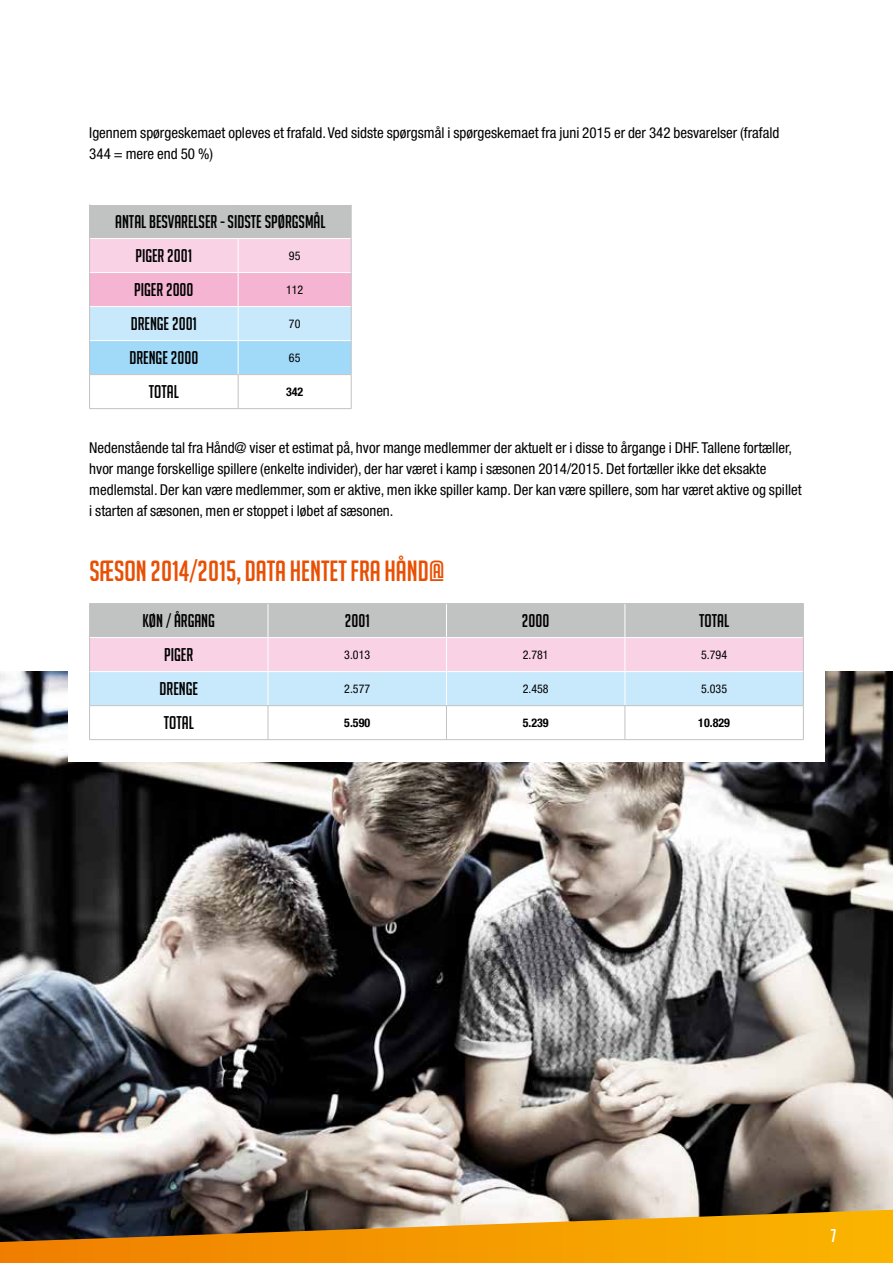
<style>
.page{position:relative;width:893px;height:1263px;background:#fff}
.page>*{position:absolute;margin:0;border:0;box-sizing:border-box;transform-origin:0 0}
.t1{font:28.5px "Big Noodle Titling";color:#e94f04}
.t2{font:18px/34px "Big Noodle Titling";color:#000}
.t3{font:18px "Big Noodle Titling";color:#fff}
.t4{font:condensed 15px/21px "Helvetica Neue LT Std";color:#000}
.t5{font:condensed 12px "Helvetica Neue LT Std";color:#000}
.t6{font:700 condensed 12px "Helvetica Neue LT";color:#000}
</style>
<div class="page">
<img style="left:0;top:672px;width:893px;height:538px">
<div style="left:68px;top:600px;width:757px;height:161px;background:#fff"></div>
<svg style="left:0;top:1210px;width:893px;height:53px"></svg>
<div style="left:90px;top:204px;width:261px;height:34px;background:#c1c2c2"></div>
<svg style="left:90px;top:239px;width:261px;height:135px"></svg>
<hr style="left:89px;top:204px;width:149px;height:1px;background:#fff">
<hr style="left:238px;top:204px;width:113px;height:1px;background:#fff">
<hr style="left:238px;top:375px;width:1px;height:33px;background:#c1c2c2">
<hr style="left:238px;top:408px;width:113px;height:1px;background:#c1c2c2">
<hr style="left:89px;top:408px;width:149px;height:1px;background:#c1c2c2">
<hr style="left:89px;top:205px;width:1px;height:33px;background:#c1c2c2">
<hr style="left:238px;top:239px;width:1px;height:33px;background:#fff">
<hr style="left:90px;top:272px;width:148px;height:1px;background:#fff">
<hr style="left:238px;top:272px;width:113px;height:1px;background:#fff">
<hr style="left:238px;top:273px;width:1px;height:33px;background:#fff">
<hr style="left:90px;top:306px;width:148px;height:1px;background:#fff">
<hr style="left:238px;top:306px;width:113px;height:1px;background:#fff">
<hr style="left:238px;top:307px;width:1px;height:33px;background:#fff">
<hr style="left:90px;top:340px;width:148px;height:1px;background:#fff">
<hr style="left:238px;top:340px;width:113px;height:1px;background:#fff">
<hr style="left:351px;top:238px;width:1px;height:35px;background:#c1c2c2">
<hr style="left:351px;top:273px;width:1px;height:34px;background:#c1c2c2">
<hr style="left:351px;top:307px;width:1px;height:34px;background:#c1c2c2">
<hr style="left:351px;top:341px;width:1px;height:33px;background:#c1c2c2">
<hr style="left:351px;top:375px;width:1px;height:33px;background:#c1c2c2">
<hr style="left:89px;top:238px;width:1px;height:35px;background:#c1c2c2">
<hr style="left:89px;top:273px;width:1px;height:34px;background:#c1c2c2">
<hr style="left:89px;top:307px;width:1px;height:34px;background:#c1c2c2">
<hr style="left:89px;top:341px;width:1px;height:33px;background:#c1c2c2">
<hr style="left:89px;top:375px;width:1px;height:33px;background:#c1c2c2">
<hr style="left:351px;top:205px;width:1px;height:33px;background:#c1c2c2">
<hr style="left:89px;top:374px;width:149px;height:1px;background:#c1c2c2">
<hr style="left:238px;top:374px;width:113px;height:1px;background:#c1c2c2">
<hr style="left:238px;top:341px;width:1px;height:33px;background:#fff">
<svg style="left:90px;top:604px;width:713px;height:101px"></svg>
<hr style="left:268px;top:706px;width:1px;height:33px;background:#c1c2c2">
<hr style="left:446px;top:706px;width:1px;height:33px;background:#c1c2c2">
<hr style="left:625px;top:706px;width:1px;height:33px;background:#c1c2c2">
<hr style="left:268px;top:739px;width:178px;height:1px;background:#c1c2c2">
<hr style="left:446px;top:739px;width:179px;height:1px;background:#c1c2c2">
<hr style="left:625px;top:739px;width:179px;height:1px;background:#c1c2c2">
<hr style="left:89px;top:706px;width:1px;height:33px;background:#c1c2c2">
<hr style="left:89px;top:739px;width:179px;height:1px;background:#c1c2c2">
<hr style="left:89px;top:604px;width:1px;height:34px;background:#c1c2c2">
<hr style="left:268px;top:604px;width:1px;height:33px;background:#fff">
<hr style="left:446px;top:604px;width:1px;height:33px;background:#fff">
<hr style="left:625px;top:604px;width:1px;height:33px;background:#fff">
<hr style="left:89px;top:638px;width:1px;height:34px;background:#c1c2c2">
<hr style="left:90px;top:637px;width:178px;height:1px;background:#fff">
<hr style="left:268px;top:637px;width:178px;height:1px;background:#fff">
<hr style="left:446px;top:637px;width:179px;height:1px;background:#fff">
<hr style="left:625px;top:637px;width:178px;height:1px;background:#fff">
<hr style="left:268px;top:638px;width:1px;height:33px;background:#fff">
<hr style="left:446px;top:638px;width:1px;height:33px;background:#fff">
<hr style="left:625px;top:638px;width:1px;height:33px;background:#fff">
<hr style="left:89px;top:672px;width:1px;height:33px;background:#c1c2c2">
<hr style="left:90px;top:671px;width:178px;height:1px;background:#fff">
<hr style="left:268px;top:671px;width:178px;height:1px;background:#fff">
<hr style="left:446px;top:671px;width:179px;height:1px;background:#fff">
<hr style="left:625px;top:671px;width:178px;height:1px;background:#fff">
<hr style="left:268px;top:672px;width:1px;height:33px;background:#fff">
<hr style="left:446px;top:672px;width:1px;height:33px;background:#fff">
<hr style="left:625px;top:672px;width:1px;height:33px;background:#fff">
<hr style="left:803px;top:604px;width:1px;height:34px;background:#c1c2c2">
<hr style="left:803px;top:638px;width:1px;height:34px;background:#c1c2c2">
<hr style="left:803px;top:672px;width:1px;height:33px;background:#c1c2c2">
<hr style="left:803px;top:706px;width:1px;height:33px;background:#c1c2c2">
<hr style="left:89px;top:603px;width:179px;height:1px;background:#c1c2c2">
<hr style="left:268px;top:603px;width:178px;height:1px;background:#c1c2c2">
<hr style="left:446px;top:603px;width:179px;height:1px;background:#c1c2c2">
<hr style="left:625px;top:603px;width:179px;height:1px;background:#c1c2c2">
<hr style="left:89px;top:705px;width:179px;height:1px;background:#c1c2c2">
<hr style="left:268px;top:705px;width:178px;height:1px;background:#c1c2c2">
<hr style="left:446px;top:705px;width:179px;height:1px;background:#c1c2c2">
<hr style="left:625px;top:705px;width:179px;height:1px;background:#c1c2c2">
<p class="t4" style="left:89px;top:122px;width:692px">Igennem spørgeskemaet opleves et frafald. Ved sidste spørgsmål i spørgeskemaet fra juni 2015 er der 342 besvarelser (frafald<br>344 = mere end 50 %)</p>
<p class="t2" style="left:135px;top:205px;width:192px;text-indent:-20px">ANTAL BESVARELSER - SIDSTE SPØRGSMÅL<br>PIGER 2001</p>
<p class="t5" style="left:289px;top:249px;width:13px">95</p>
<p class="t2" style="left:134px;top:273px;width:61px">PIGER 2000</p>
<p class="t5" style="left:286px;top:283px;width:19px">112</p>
<p class="t2" style="left:131px;top:307px;width:68px">DRENGE 2001</p>
<p class="t5" style="left:289px;top:317px;width:13px">70</p>
<p class="t2" style="left:129px;top:341px;width:70px">DRENGE 2000</p>
<p class="t5" style="left:289px;top:351px;width:13px">65</p>
<p class="t2" style="left:149px;top:375px;width:32px">TOTAL</p>
<p class="t6" style="left:286px;top:385px;width:19px">342</p>
<p class="t4" style="left:89px;top:437px;width:714px">Nedenstående tal fra Hånd@ viser et estimat på, hvor mange medlemmer der aktuelt er i disse to årgange i DHF. Tallene fortæller, hvor mange forskellige spillere (enkelte individer), der har været i kamp i sæsonen 2014/2015. Det fortæller ikke det eksakte medlemstal. Der kan være medlemmer, som er aktive, men ikke spiller kamp. Der kan være spillere, som har været aktive og spillet i starten af sæsonen, men er stoppet i løbet af sæsonen.</p>
<h1 class="t1" style="left:89px;top:556px;width:357px">SÆSON 2014/2015, DATA HENTET FRA HÅND@</h1>
<p class="t2" style="left:143px;top:604px;width:74px">KØN / ÅRGANG</p>
<p class="t2" style="left:345px;top:604px;width:26px">2001</p>
<p class="t2" style="left:522px;top:604px;width:29px">2000</p>
<p class="t2" style="left:699px;top:604px;width:32px">TOTAL</p>
<p class="t2" style="left:164px;top:638px;width:30px">PIGER</p>
<p class="t5" style="left:344px;top:648px;width:27px">3.013</p>
<p class="t5" style="left:523px;top:648px;width:27px">2.781</p>
<p class="t5" style="left:701px;top:648px;width:27px">5.794</p>
<p class="t2" style="left:160px;top:672px;width:40px">DRENGE</p>
<p class="t5" style="left:344px;top:682px;width:27px">2.577</p>
<p class="t5" style="left:523px;top:682px;width:27px">2.458</p>
<p class="t5" style="left:701px;top:682px;width:27px">5.035</p>
<p class="t2" style="left:164px;top:706px;width:32px">TOTAL</p>
<p class="t6" style="left:344px;top:716px;width:27px">5.590</p>
<p class="t6" style="left:523px;top:716px;width:27px">5.239</p>
<p class="t6" style="left:698px;top:716px;width:33px">10.829</p>
<p class="t3" style="left:831px;top:1226px;width:7px">7</p>
</div>
